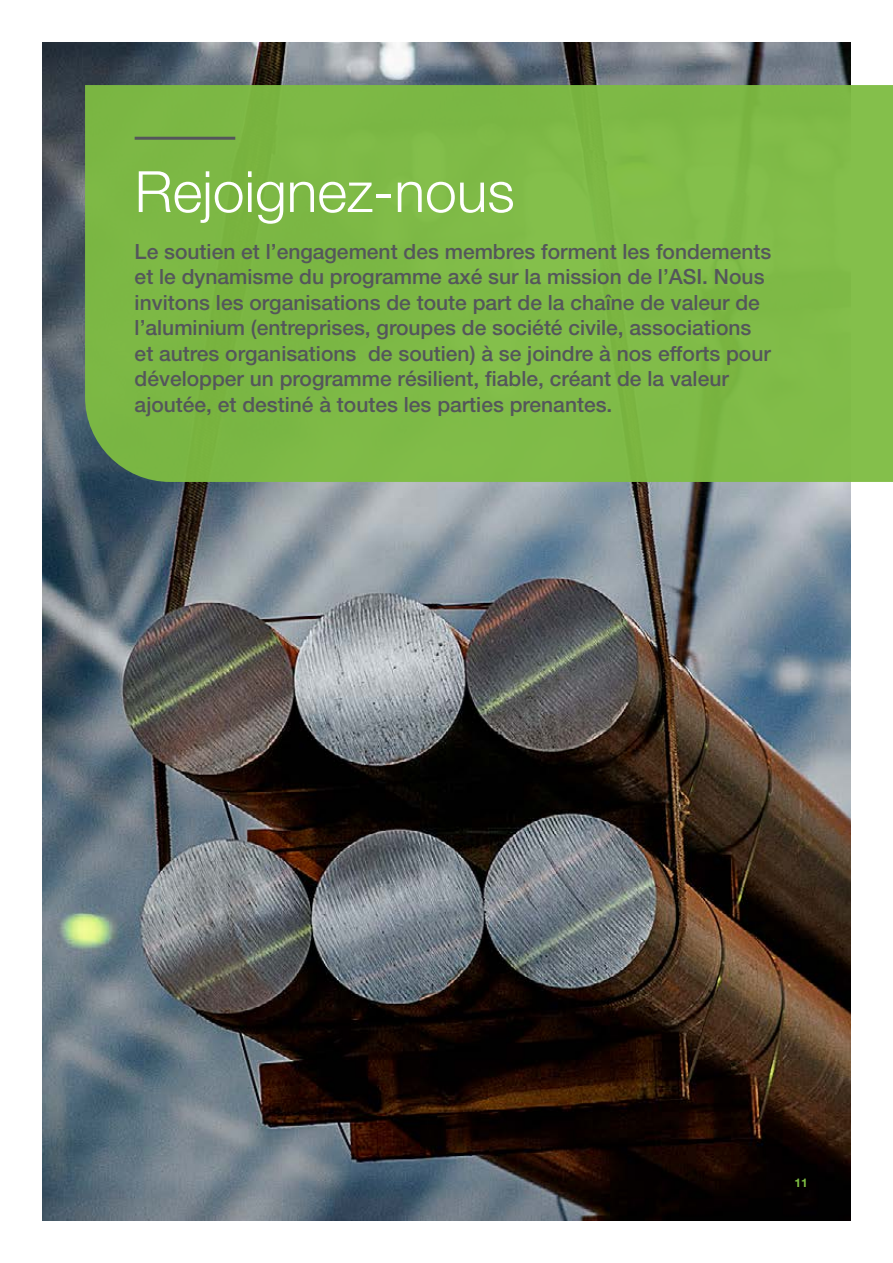
<style>
.page{position:relative;width:893px;height:1263px;background:#fff}
.page>*{position:absolute;margin:0;border:0;box-sizing:border-box;transform-origin:0 0}
.t1{font:300 57px "Helvetica Neue LT";color:#fff}
.t2{font:500 21px/25.5px "Helvetica Neue LT";color:#54565b}
.t3{font:700 12px "Helvetica Neue LT";color:#7ebc42}
</style>
<div class="page">
<img style="left:43px;top:43px;width:807px;height:1177px">
<div style="left:85px;top:85px;width:808px;height:397px;background:#7eb946"></div>
<hr style="left:135px;top:137px;width:100px;height:3px;background:#54565b">
<h1 class="t1" style="left:135px;top:157px;width:382px">Rejoignez-nous</h1>
<p class="t2" style="left:135px;top:238px;width:638px">Le soutien et l’engagement des membres forment les fondements et le dynamisme du programme axé sur la mission de l’ASI. Nous invitons les organisations de toute part de la chaîne de valeur de l’aluminium (entreprises, groupes de société civile, associations et autres organisations de soutien) à se joindre à nos efforts pour développer un programme résilient, fiable, créant de la valeur ajoutée, et destiné à toutes les parties prenantes.</p>
<p class="t3" style="left:795px;top:1175px;width:15px">11</p>
</div>
